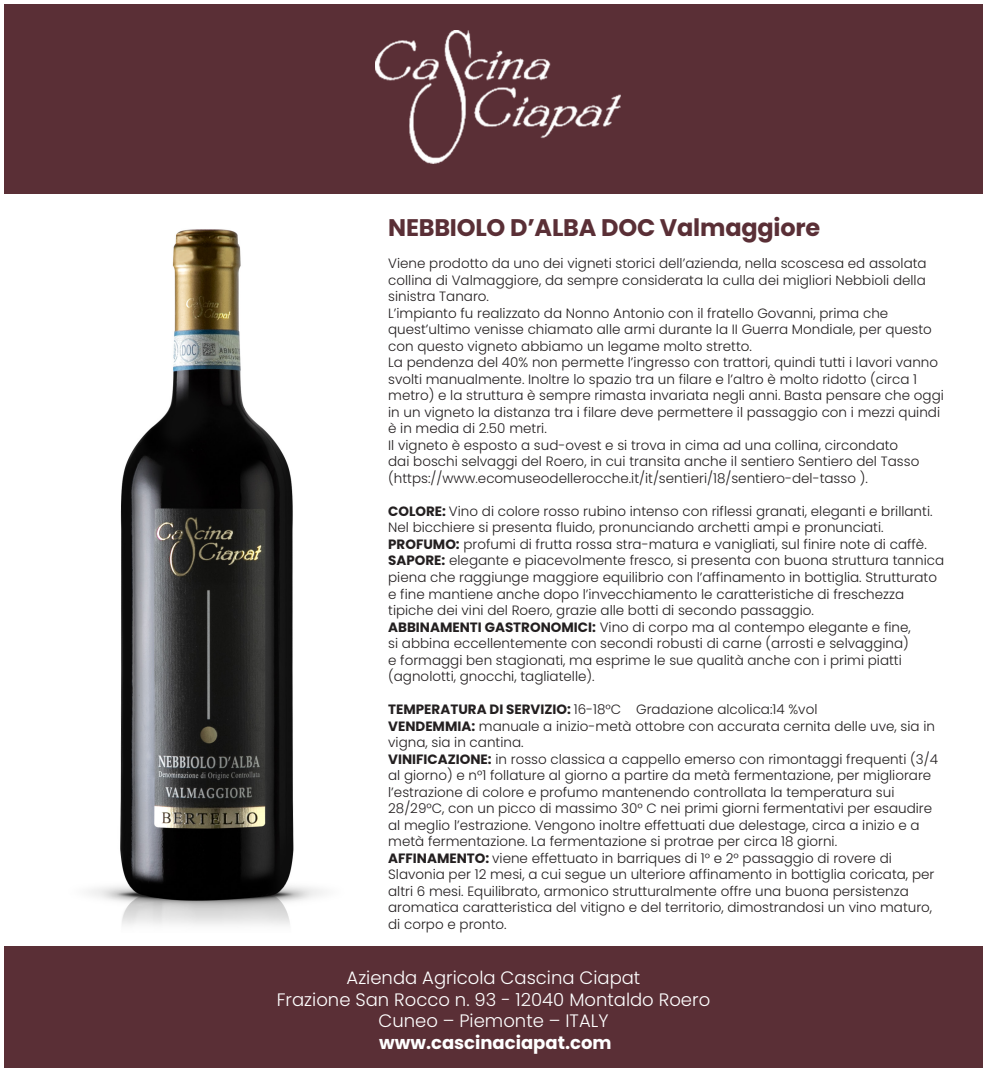
<style>
.page{position:relative;width:987px;height:1072px;background:#fff}
.page>*{position:absolute;margin:0;border:0;box-sizing:border-box;transform-origin:0 0}
.t1{font:700 24px "Poppins";letter-spacing:-.01em;color:#5a2f36}
.t2{font:300 18px "Poppins";color:#fff}
.t3{font:700 18px "Poppins";color:#fff}
.t4{font:300 13.5px/16.5px "Poppins";color:#231f20}
.s1{font-weight:700}
</style>
<div class="page">
<img style="left:89px;top:229px;width:234px;height:696px">
<div style="left:4px;top:4px;width:978px;height:190px;background:#5a2f36"></div>
<div style="left:4px;top:946px;width:978px;height:121px;background:#5a2f36"></div>
<img style="left:375px;top:30px;width:246px;height:134px">
<p class="t1" style="left:388px;top:213px;width:433px">NEBBIOLO D’ALBA DOC Valmaggiore</p>
<p class="t4" style="left:388px;top:255px;width:540px;text-align:justify">Viene prodotto da uno dei vigneti storici dell’azienda, nella scoscesa ed assolata collina di Valmaggiore, da sempre considerata la culla dei migliori Nebbioli della sinistra Tanaro.</p>
<p class="t4" style="left:388px;top:305px;width:545px">L’impianto fu realizzato da Nonno Antonio con il fratello Govanni, prima che quest’ultimo venisse chiamato alle armi durante la II Guerra Mondiale, per questo con questo vigneto abbiamo un legame molto stretto.</p>
<p class="t4" style="left:388px;top:354px;width:557px">La pendenza del 40% non permette l’ingresso con trattori, quindi tutti i lavori vanno svolti manualmente. Inoltre lo spazio tra un filare e l’altro è molto ridotto (circa 1 metro) e la struttura è sempre rimasta invariata negli anni. Basta pensare che oggi in un vigneto la distanza tra i filare deve permettere il passaggio con i mezzi quindi è in media di 2.50 metri.</p>
<p class="t4" style="left:388px;top:437px;width:532px">Il vigneto è esposto a sud-ovest e si trova in cima ad una collina, circondato dai boschi selvaggi del Roero, in cui transita anche il sentiero Sentiero del Tasso (https://www.ecomuseodellerocche.it/it/sentieri/18/sentiero-del-tasso ).</p>
<p class="t4" style="left:388px;top:503px;width:546px"><span class="s1">COLORE:</span> Vino di colore rosso rubino intenso con riflessi granati, eleganti e brillanti.<br>Nel bicchiere si presenta fluido, pronunciando archetti ampi e pronunciati.</p>
<p class="t4" style="left:388px;top:536px;width:540px"><span class="s1">PROFUMO:</span> profumi di frutta rossa stra-matura e vanigliati, sul finire note di caffè.</p>
<p class="t4" style="left:388px;top:552px;width:557px"><span class="s1">SAPORE:</span> elegante e piacevolmente fresco, si presenta con buona struttura tannica piena che raggiunge maggiore equilibrio con l’affinamento in bottiglia. Strutturato e fine mantiene anche dopo l’invecchiamento le caratteristiche di freschezza tipiche dei vini del Roero, grazie alle botti di secondo passaggio.</p>
<p class="t4" style="left:388px;top:618px;width:524px"><span class="s1">ABBINAMENTI GASTRONOMICI:</span> Vino di corpo ma al contempo elegante e fine, si abbina eccellentemente con secondi robusti di carne (arrosti e selvaggina) e formaggi ben stagionati, ma esprime le sue qualità anche con i primi piatti (agnolotti, gnocchi, tagliatelle).</p>
<p class="t4" style="left:388px;top:701px;width:431px"><span class="s1">TEMPERATURA DI SERVIZIO:</span> 16-18°C Gradazione alcolica:14 %vol</p>
<p class="t4" style="left:388px;top:717px;width:548px"><span class="s1">VENDEMMIA:</span> manuale a inizio-metà ottobre con accurata cernita delle uve, sia in vigna, sia in cantina.</p>
<p class="t4" style="left:388px;top:750px;width:551px"><span class="s1">VINIFICAZIONE:</span> in rosso classica a cappello emerso con rimontaggi frequenti (3/4 al giorno) e n°1 follature al giorno a partire da metà fermentazione, per migliorare l’estrazione di colore e profumo mantenendo controllata la temperatura sui 28/29°C, con un picco di massimo 30° C nei primi giorni fermentativi per esaudire al meglio l’estrazione. Vengono inoltre effettuati due delestage, circa a inizio e a metà fermentazione. La fermentazione si protrae per circa 18 giorni.</p>
<p class="t4" style="left:388px;top:849px;width:547px"><span class="s1">AFFINAMENTO:</span> viene effettuato in barriques di 1° e 2° passaggio di rovere di Slavonia per 12 mesi, a cui segue un ulteriore affinamento in bottiglia coricata, per altri 6 mesi. Equilibrato, armonico strutturalmente offre una buona persistenza aromatica caratteristica del vitigno e del territorio, dimostrandosi un vino maturo, di corpo e pronto.</p>
<p class="t2" style="left:346px;top:967px;width:295px">Azienda Agricola Cascina Ciapat</p>
<p class="t2" style="left:277px;top:989px;width:435px">Frazione San Rocco n. 93 - 12040 Montaldo Roero</p>
<p class="t2" style="left:378px;top:1010px;width:231px">Cuneo – Piemonte – ITALY</p>
<p class="t3" style="left:379px;top:1032px;width:234px">www.cascinaciapat.com</p>
</div>
